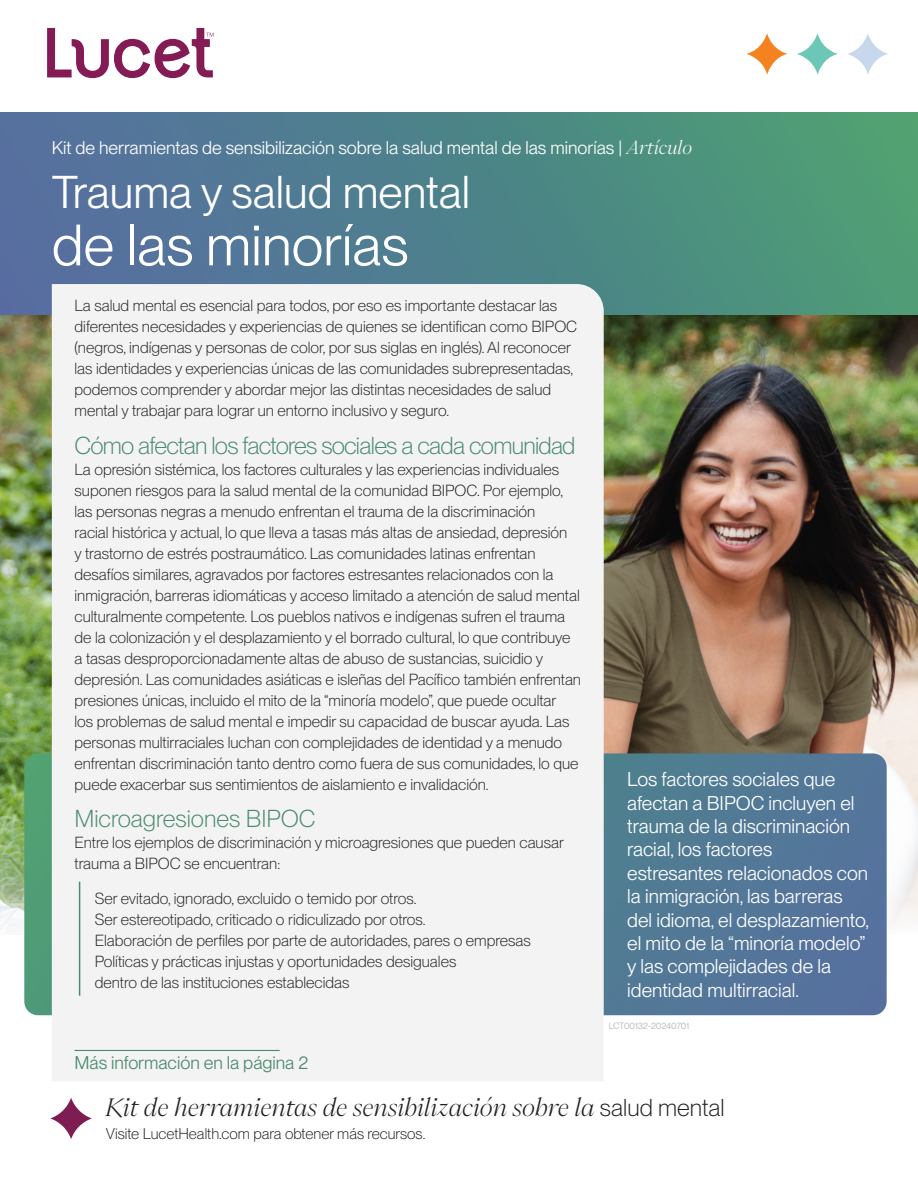
<style>
.page{position:relative;width:918px;height:1188px;background:#fff}
.page>*{position:absolute;margin:0;border:0;box-sizing:border-box;transform-origin:0 0}
.t1{font:57px "PP Neue Montreal";color:#fff}
.t2{font:45px "PP Neue Montreal";color:#fff}
.t3{font:300 24px "PP Neue Montreal";letter-spacing:-.03em;color:#4a8a6f}
.t4{font:300 24px "PP Neue Montreal";color:#4a8a6f}
.t5{font:italic 300 23.85px "PP Eiko";color:#231f20}
.t6{font:19.5px/23.4px "PP Neue Montreal";color:#fff}
.t7{font:18px "PP Neue Montreal";color:#fff}
.t8{font:18px "PP Neue Montreal";color:#4a8a6f}
.t9{font:300 15.75px/21px "PP Neue Montreal";color:#231f20}
.t10{font:300 15.15px "PP Neue Montreal";color:#231f20}
.t11{font:9px "PP Neue Montreal";color:#b2b3b7}
.s1{font-family:"PP Eiko";font-weight:300;font-style:italic}
.s2{font-family:"PP Neue Montreal";font-style:normal}
</style>
<div class="page">
<img style="left:0;top:314px;width:918px;height:616px">
<img style="left:0;top:113px;width:918px;height:201px">
<img style="left:24px;top:753px;width:863px;height:262px">
<div style="left:52px;top:284px;width:552px;height:797px;background:#f3f3f3"></div>
<svg style="left:50px;top:1098px;width:42px;height:41px"></svg>
<svg style="left:47px;top:28px;width:167px;height:50px"></svg>
<svg style="left:746px;top:33px;width:42px;height:42px"></svg>
<svg style="left:797px;top:33px;width:41px;height:42px"></svg>
<svg style="left:847px;top:33px;width:41px;height:42px"></svg>
<hr style="left:75px;top:1050px;width:205px;height:1px;background:#4a8a6f">
<hr style="left:79px;top:882px;width:1px;height:114px;background:#4a8a6f">
<p class="t7" style="left:52px;top:138px;width:642px">Kit de herramientas de sensibilización sobre la salud mental de las minorías | <span class="s1">Artículo</span></p>
<p class="t2" style="left:52px;top:166px;width:420px">Trauma y salud mental</p>
<p class="t1" style="left:52px;top:212px;width:358px">de las minorías</p>
<p class="t9" style="left:75px;top:295px;width:504px">La salud mental es esencial para todos, por eso es importante destacar las diferentes necesidades y experiencias de quienes se identifican como BIPOC (negros, indígenas y personas de color, por sus siglas en inglés). Al reconocer las identidades y experiencias únicas de las comunidades subrepresentadas, podemos comprender y abordar mejor las distintas necesidades de salud mental y trabajar para lograr un entorno inclusivo y seguro.</p>
<p class="t3" style="left:75px;top:431px;width:502px">Cómo afectan los factores sociales a cada comunidad</p>
<p class="t9" style="left:75px;top:459px;width:508px">La opresión sistémica, los factores culturales y las experiencias individuales suponen riesgos para la salud mental de la comunidad BIPOC. Por ejemplo, las personas negras a menudo enfrentan el trauma de la discriminación<br>racial histórica y actual, lo que lleva a tasas más altas de ansiedad, depresión<br>y trastorno de estrés postraumático. Las comunidades latinas enfrentan desafíos similares, agravados por factores estresantes relacionados con la inmigración, barreras idiomáticas y acceso limitado a atención de salud mental culturalmente competente. Los pueblos nativos e indígenas sufren el trauma de la colonización y el desplazamiento y el borrado cultural, lo que contribuye a tasas desproporcionadamente altas de abuso de sustancias, suicidio y depresión. Las comunidades asiáticas e isleñas del Pacífico también enfrentan presiones únicas, incluido el mito de la “minoría modelo”, que puede ocultar<br>los problemas de salud mental e impedir su capacidad de buscar ayuda. Las personas multirraciales luchan con complejidades de identidad y a menudo enfrentan discriminación tanto dentro como fuera de sus comunidades, lo que puede exacerbar sus sentimientos de aislamiento e invalidación.</p>
<p class="t4" style="left:75px;top:805px;width:242px">Microagresiones BIPOC</p>
<p class="t9" style="left:75px;top:832px;width:491px">Entre los ejemplos de discriminación y microagresiones que pueden causar trauma a BIPOC se encuentran:</p>
<p class="t9" style="left:95px;top:888px;width:438px">Ser evitado, ignorado, excluido o temido por otros.<br>Ser estereotipado, criticado o ridiculizado por otros.<br>Elaboración de perfiles por parte de autoridades, pares o empresas Políticas y prácticas injustas y oportunidades desiguales<br>dentro de las instituciones establecidas</p>
<p class="t8" style="left:75px;top:1052px;width:235px">Más información en la página 2</p>
<p class="t6" style="left:627px;top:768px;width:243px">Los factores sociales que afectan a BIPOC incluyen el trauma de la discriminación racial, los factores estresantes relacionados con la inmigración, las barreras del idioma, el desplazamiento, el mito de la “minoría modelo” y las complejidades de la identidad multirracial.</p>
<p class="t11" style="left:609px;top:1020px;width:82px">LCT00132-20240701</p>
<p class="t5" style="left:106px;top:1089px;width:621px">Kit de herramientas de sensibilización sobre la <span class="s2">salud mental</span></p>
<p class="t10" style="left:106px;top:1125px;width:321px">Visite LucetHealth.com para obtener más recursos.</p>
</div>
